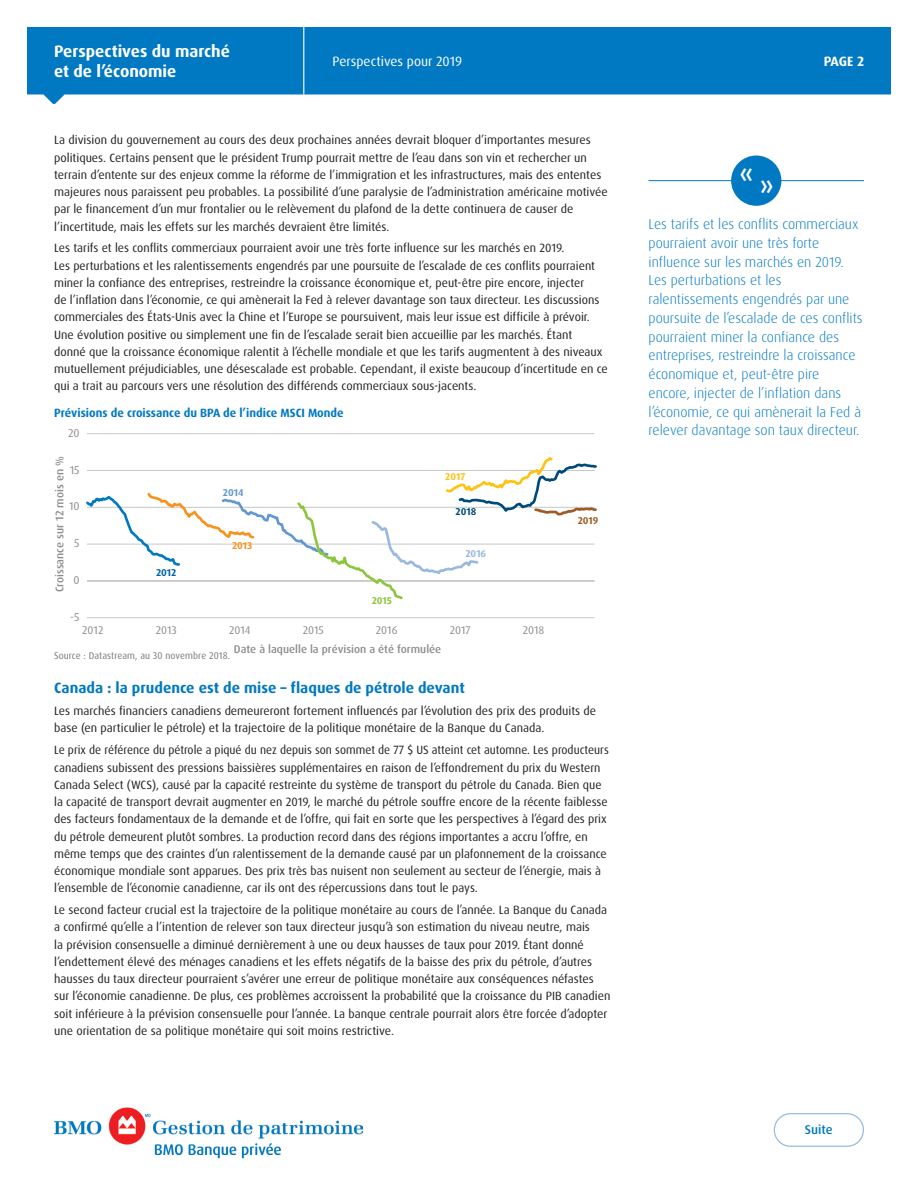
<style>
.page{position:relative;width:918px;height:1188px;background:#fff}
.page>*{position:absolute;margin:0;border:0;box-sizing:border-box;transform-origin:0 0}
.Paragraph_Headline{font:500 27.75px "Dax OT";color:#fff}
.t1{font:700 16.5px/19.5px "Dax OT";color:#fff}
.Paragraph_Headline-2{font:700 15px "Dax OT";color:#0079c2}
.Paragraph_Headline-3{font:300 14.25px/18.8px "Dax OT";color:#0079c2}
.t2{font:13.5px "Dax OT";color:#fff}
.t3{font:700 13.5px "Dax OT";color:#fff}
.Paragraph_Headline-4{font:500 12.75px "Dax OT";color:#0079c2}
.t4{font:700 12.6px "Arial";color:#1078bf;scale:1.83 1}
.Body_Copy{font:12px/17.2px "Dax OT";color:#231f20}
.Body_Copy-2{font:12px/17.2px "Dax OT";color:#231f20;scale:.96 1}
.Body_Copy-3{font:700 12px "Dax OT";color:#0079c2}
.t5{font:11.4px "Dax OT";color:#8a8c8f}
.t6{font:500 11.1px "Dax OT";color:#8a8c8f}
.t7{font:11.1px "Dax OT";color:#8a8c8f}
.t8{font:700 9.9px "Dax OT";color:#0163a7}
.t9{font:700 9.9px "Dax OT";color:#f7931d}
.t10{font:700 9.9px "Dax OT";color:#6198d0}
.t11{font:700 9.9px "Dax OT";color:#8bc63e}
.t12{font:700 9.9px "Dax OT";color:#99b9e0}
.t13{font:700 9.9px "Dax OT";color:#fec210}
.t14{font:700 9.9px "Dax OT";color:#004a7b}
.t15{font:700 9.9px "Dax OT";color:#9e5b25}
.Market_Outlook_Chart{font:9.75px "Dax OT";letter-spacing:.01em;color:#76787b}
</style>
<div class="page">
<svg style="left:27px;top:27px;width:864px;height:77px;background:#1f89c9"></svg>
<hr style="left:303px;top:27px;width:1px;height:67px;background:#fff">
<hr style="left:87px;top:617px;width:508px;height:1px;background:#c7c8ca">
<hr style="left:87px;top:433px;width:508px;height:1px;background:#c7c8ca">
<svg style="left:86px;top:457px;width:511px;height:143px"></svg>
<hr style="left:649px;top:180px;width:215px;height:1px;background:#0079c2">
<img style="left:54px;top:1107px;width:309px;height:51px">
<svg style="left:774px;top:1113px;width:90px;height:34px"></svg>
<div style="left:731px;top:156px;width:50px;height:50px;background:#0079c2;border-radius:50%"></div>
<h2 class="t1" style="left:54px;top:42px;width:178px">Perspectives du marché et de l’économie</h2>
<p class="t2" style="left:332px;top:53px;width:131px">Perspectives pour 2019</p>
<p class="Body_Copy" style="left:54px;top:132px;width:555px">La division du gouvernement au cours des deux prochaines années devrait bloquer d’importantes mesures politiques. Certains pensent que le président Trump pourrait mettre de l’eau dans son vin et rechercher un terrain d’entente sur des enjeux comme la réforme de l’immigration et les infrastructures, mais des ententes majeures nous paraissent peu probables. La possibilité d’une paralysie de l’administration américaine motivée par le financement d’un mur frontalier ou le relèvement du plafond de la dette continuera de causer de l’incertitude, mais les effets sur les marchés devraient être limités.</p>
<p class="Body_Copy" style="left:54px;top:240px;width:555px">Les tarifs et les conflits commerciaux pourraient avoir une très forte influence sur les marchés en 2019.<br>Les perturbations et les ralentissements engendrés par une poursuite de l’escalade de ces conflits pourraient miner la confiance des entreprises, restreindre la croissance économique et, peut-être pire encore, injecter<br>de l’inflation dans l’économie, ce qui amènerait la Fed à relever davantage son taux directeur. Les discussions commerciales des États-Unis avec la Chine et l’Europe se poursuivent, mais leur issue est difficile à prévoir.<br>Une évolution positive ou simplement une fin de l’escalade serait bien accueillie par les marchés. Étant<br>donné que la croissance économique ralentit à l’échelle mondiale et que les tarifs augmentent à des niveaux mutuellement préjudiciables, une désescalade est probable. Cependant, il existe beaucoup d’incertitude en ce qui a trait au parcours vers une résolution des différends commerciaux sous-jacents.</p>
<p class="Body_Copy-3" style="left:54px;top:406px;width:291px">Prévisions de croissance du BPA de l’indice MSCI Monde</p>
<p class="t5" style="left:68px;top:426px;width:13px">20</p>
<p class="t6" style="left:53px;top:592px;width:137px;rotate:-90deg">Croissance sur 12 mois en %</p>
<p class="t5" style="left:70px;top:462px;width:11px">15</p>
<p class="t5" style="left:69px;top:499px;width:12px">10</p>
<p class="t5" style="left:74px;top:536px;width:7px">5</p>
<p class="t5" style="left:74px;top:573px;width:8px">0</p>
<p class="t5" style="left:70px;top:610px;width:11px">-5</p>
<p class="t7" style="left:82px;top:623px;width:23px">2012</p>
<p class="t8" style="left:156px;top:566px;width:22px">2012</p>
<p class="t4" style="left:149px;top:565px;width:23px">!"#!</p>
<p class="t10" style="left:223px;top:486px;width:22px">2014</p>
<p class="t9" style="left:232px;top:539px;width:22px">2013</p>
<p class="t11" style="left:372px;top:594px;width:22px">2015</p>
<p class="t13" style="left:445px;top:470px;width:22px">2017</p>
<p class="t14" style="left:456px;top:505px;width:22px">2018</p>
<p class="t12" style="left:465px;top:547px;width:22px">2016</p>
<p class="t7" style="left:156px;top:623px;width:23px">2013</p>
<p class="t7" style="left:229px;top:623px;width:23px">2014</p>
<p class="t7" style="left:303px;top:623px;width:23px">2015</p>
<p class="t7" style="left:376px;top:623px;width:23px">2016</p>
<p class="t7" style="left:450px;top:623px;width:23px">2017</p>
<p class="t7" style="left:523px;top:623px;width:23px">2018</p>
<p class="t15" style="left:578px;top:514px;width:22px">2019</p>
<p class="t6" style="left:234px;top:642px;width:209px">Date à laquelle la prévision a été formulée</p>
<p class="Market_Outlook_Chart" style="left:54px;top:649px;width:177px">Source : Datastream, au 30 novembre 2018.</p>
<p class="Paragraph_Headline-2" style="left:54px;top:679px;width:412px">Canada : la prudence est de mise – flaques de pétrole devant</p>
<p class="Body_Copy" style="left:54px;top:703px;width:544px">Les marchés financiers canadiens demeureront fortement influencés par l’évolution des prix des produits de base (en particulier le pétrole) et la trajectoire de la politique monétaire de la Banque du Canada.</p>
<p class="Body_Copy-2" style="left:54px;top:742px;width:579px">Le prix de référence du pétrole a piqué du nez depuis son sommet de 77 $ US atteint cet automne. Les producteurs canadiens subissent des pressions baissières supplémentaires en raison de l’effondrement du prix du Western Canada Select (WCS), causé par la capacité restreinte du système de transport du pétrole du Canada. Bien que la capacité de transport devrait augmenter en 2019, le marché du pétrole souffre encore de la récente faiblesse des facteurs fondamentaux de la demande et de l’offre, qui fait en sorte que les perspectives à l’égard des prix du pétrole demeurent plutôt sombres. La production record dans des régions importantes a accru l’offre, en même temps que des craintes d’un ralentissement de la demande causé par un plafonnement de la croissance économique mondiale sont apparues. Des prix très bas nuisent non seulement au secteur de l’énergie, mais à l’ensemble de l’économie canadienne, car ils ont des répercussions dans tout le pays.</p>
<p class="Body_Copy" style="left:54px;top:902px;width:558px">Le second facteur crucial est la trajectoire de la politique monétaire au cours de l’année. La Banque du Canada a confirmé qu’elle a l’intention de relever son taux directeur jusqu’à son estimation du niveau neutre, mais<br>la prévision consensuelle a diminué dernièrement à une ou deux hausses de taux pour 2019. Étant donné l’endettement élevé des ménages canadiens et les effets négatifs de la baisse des prix du pétrole, d’autres hausses du taux directeur pourraient s’avérer une erreur de politique monétaire aux conséquences néfastes sur l’économie canadienne. De plus, ces problèmes accroissent la probabilité que la croissance du PIB canadien soit inférieure à la prévision consensuelle pour l’année. La banque centrale pourrait alors être forcée d’adopter une orientation de sa politique monétaire qui soit moins restrictive.</p>
<p class="Paragraph_Headline" style="left:739px;top:163px;width:36px">«»</p>
<p class="t3" style="left:824px;top:53px;width:42px">PAGE 2</p>
<p class="Paragraph_Headline-3" style="left:649px;top:215px;width:216px">Les tarifs et les conflits commerciaux pourraient avoir une très forte influence sur les marchés en 2019.<br>Les perturbations et les ralentissements engendrés par une poursuite de l’escalade de ces conflits pourraient miner la confiance des entreprises, restreindre la croissance économique et, peut-être pire encore, injecter de l’inflation dans l’économie, ce qui amènerait la Fed à relever davantage son taux directeur.</p>
<p class="Paragraph_Headline-4" style="left:805px;top:1122px;width:29px">Suite</p>
</div>
